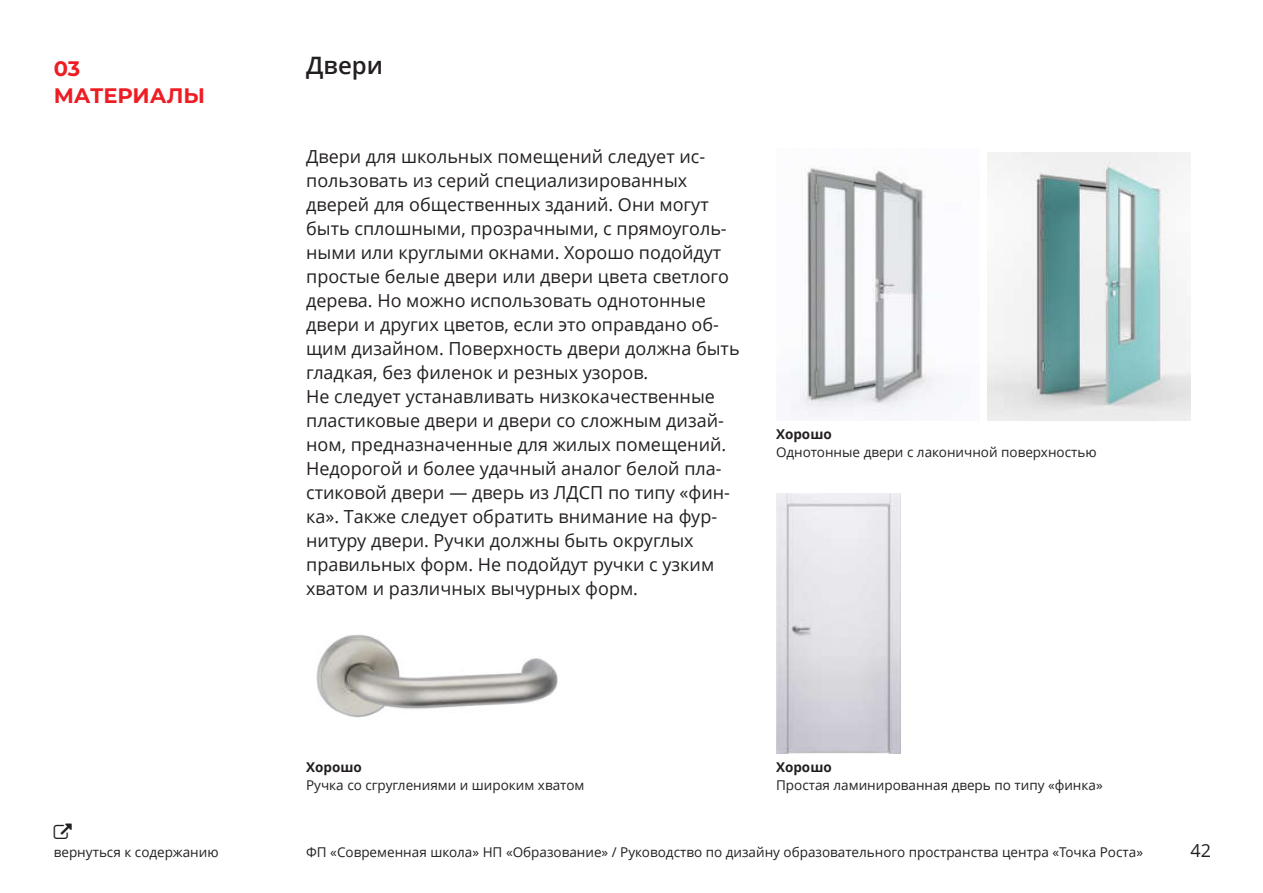
<style>
.page{position:relative;width:1263px;height:893px;background:#fff}
.page>*{position:absolute;margin:0;border:0;box-sizing:border-box;transform-origin:0 0}
.t1{font:600 24px "Open Sans";color:#231f20}
.t2{font:700 21px/27px "Montserrat";color:#ee1d23}
.t3{font:18px/24px "Open Sans";color:#231f20}
.t4{font:13.5px "Open Sans";color:#231f20}
.t5{font:700 13.5px "Open Sans";color:#231f20}
</style>
<div class="page">
<img style="left:988px;top:152px;width:203px;height:268px">
<img style="left:791px;top:166px;width:153px;height:251px">
<img style="left:776px;top:493px;width:124px;height:260px">
<img style="left:316px;top:635px;width:242px;height:83px">
<p class="t2" style="left:54px;top:56px;width:153px">03<br>МАТЕРИАЛЫ</p>
<h1 class="t1" style="left:306px;top:49px;width:78px">Двери</h1>
<p class="t3" style="left:306px;top:144px;width:435px">Двери для школьных помещений следует ис&shy;пользовать из серий специализированных дверей для общественных зданий. Они могут быть сплошными, прозрачными, с прямоуголь&shy;ными или круглыми окнами. Хорошо подойдут простые белые двери или двери цвета светлого дерева. Но можно использовать однотонные двери и других цветов, если это оправдано об&shy;щим дизайном. Поверхность двери должна быть гладкая, без филенок и резных узоров.<br>Не следует устанавливать низкокачественные пластиковые двери и двери со сложным дизай&shy;ном, предназначенные для жилых помещений.<br>Недорогой и более удачный аналог белой пла&shy;стиковой двери — дверь из ЛДСП по типу «фин&shy;ка». Также следует обратить внимание на фур&shy;нитуру двери. Ручки должны быть округлых правильных форм. Не подойдут ручки с узким хватом и различных вычурных форм.</p>
<p class="t5" style="left:776px;top:426px;width:57px">Хорошо</p>
<p class="t4" style="left:776px;top:443px;width:322px">Однотонные двери с лаконичной поверхностью</p>
<p class="t5" style="left:306px;top:759px;width:57px">Хорошо</p>
<p class="t4" style="left:306px;top:776px;width:280px">Ручка со сгруглениями и широким хватом</p>
<p class="t5" style="left:776px;top:759px;width:57px">Хорошо</p>
<p class="t4" style="left:776px;top:776px;width:328px">Простая ламинированная дверь по типу «финка»</p>
<p class="t4" style="left:54px;top:843px;width:166px">вернуться к содержанию</p>
<p class="t4" style="left:306px;top:843px;width:838px">ФП «Современная школа» НП «Образование» / Руководство по дизайну образовательного пространства центра «Точка Роста»</p>
<p class="t3" style="left:1190px;top:839px;width:22px">42</p>
</div>
